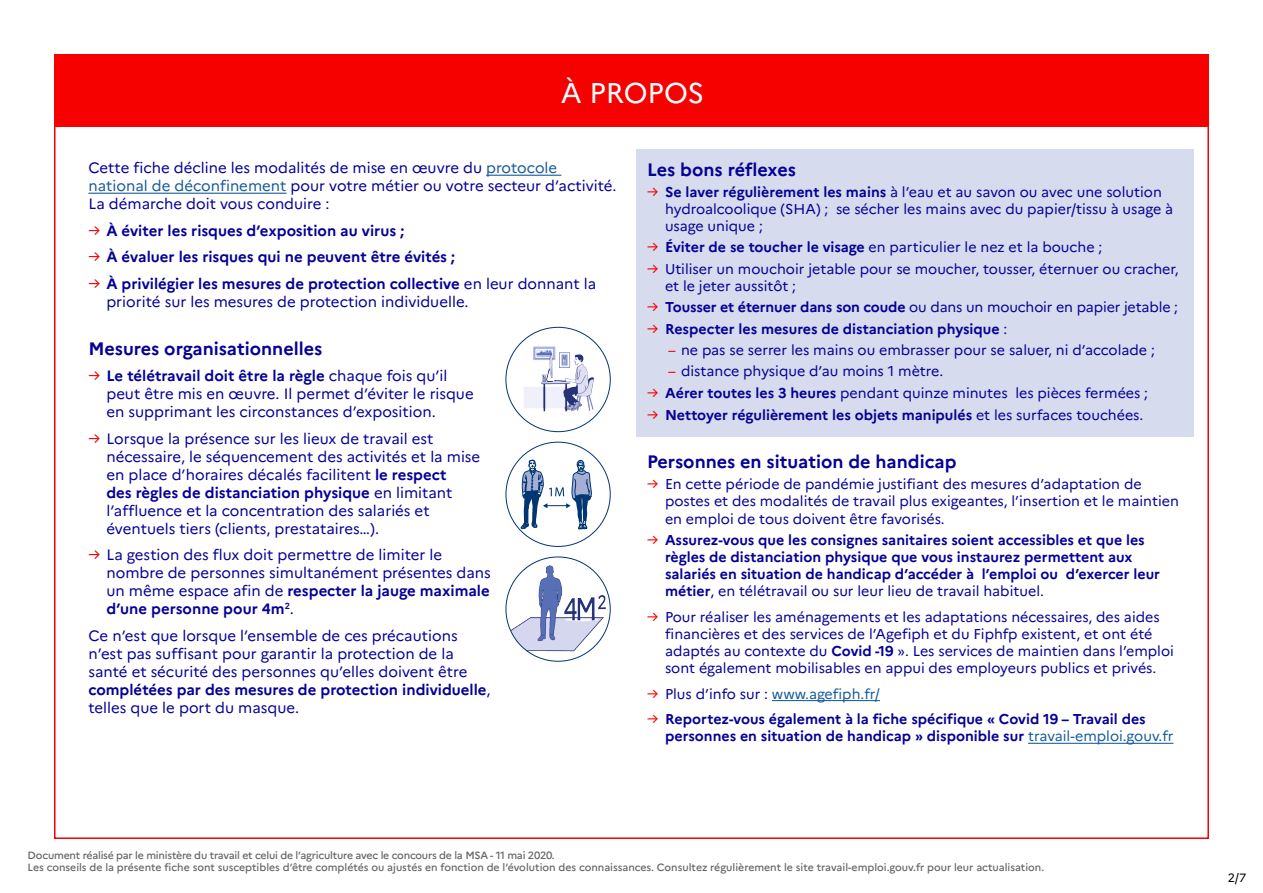
<style>
.page{position:relative;width:1263px;height:893px;background:#fff}
.page>*{position:absolute;margin:0;border:0;box-sizing:border-box;transform-origin:0 0}
.titre_1{font:28.5px "Marianne";color:#fff}
.titre_2{font:700 18px "Marianne";color:#050096}
.texte_liste{font:15px/18px "Marianne";color:#050096}
.texte_courant{font:15px/18px "Marianne";color:#050096}
.texte_liste-2{font:700 15px "Marianne";color:#050096}
.texte_liste-3{font:14.25px/17.1px "Marianne";color:#050096}
.texte_liste-4{font:700 14.25px/17.1px "Marianne";color:#050096}
.texte_sous_liste{font:14.25px "Marianne";color:#050096}
.texte_liste-5{font:14.25px "Marianne";color:#165b9a}
.t1{font:12px "Marianne";color:#000}
.légendes{font:500 10.5px "Marianne";letter-spacing:-.005em;color:#656563}
.s1{color:#165b9a}
.s2{font-weight:400;color:#f70000}
.s3{color:#f70000}
.s4{font-weight:700}
.s5{font-weight:400}
.s6{color:#050096}
.s7{font-weight:400;color:#165b9a}
</style>
<div class="page">
<div style="left:54px;top:54px;width:1155px;height:72px;background:#f70000"></div>
<div style="left:636px;top:149px;width:558px;height:288px;background:#d6dbed"></div>
<hr style="left:486px;top:175px;width:75px;height:1px;background:#165b9a">
<hr style="left:88px;top:193px;width:199px;height:1px;background:#165b9a">
<hr style="left:772px;top:700px;width:108px;height:1px;background:#165b9a">
<hr style="left:1028px;top:743px;width:145px;height:1px;background:#165b9a">
<svg style="left:506px;top:327px;width:104px;height:105px"></svg>
<img style="left:510px;top:330px;width:95px;height:93px">
<img style="left:506px;top:557px;width:104px;height:104px;border-radius:52px">
<svg style="left:521px;top:449px;width:71px;height:85px"></svg>
<p class="titre_1" style="left:561px;top:75px;width:145px">À PROPOS</p>
<p class="texte_courant" style="left:88px;top:159px;width:530px">Cette fiche décline les modalités de mise en œuvre du <span class="s1">protocole national de déconfinement</span> pour votre métier ou votre secteur d’activité.<br>La démarche doit vous conduire :</p>
<p class="texte_liste-2" style="left:88px;top:221px;width:317px"><span class="s2">→</span> À éviter les risques d’exposition au virus ;</p>
<p class="texte_liste-2" style="left:88px;top:248px;width:368px"><span class="s2">→</span> À évaluer les risques qui ne peuvent être évités ;</p>
<p class="texte_liste" style="left:106px;top:274px;width:491px;text-indent:-18px"><span class="s3">→</span> <span class="s4">À privilégier les mesures de protection collective</span> en leur donnant la priorité sur les mesures de protection individuelle.</p>
<p class="titre_2" style="left:88px;top:337px;width:235px">Mesures organisationnelles</p>
<p class="texte_liste" style="left:106px;top:367px;width:369px;text-indent:-18px"><span class="s3">→</span> <span class="s4">Le télétravail doit être la règle</span> chaque fois qu’il peut être mis en œuvre. Il permet d’éviter le risque en supprimant les circonstances d’exposition.</p>
<p class="texte_liste" style="left:106px;top:430px;width:375px;text-indent:-18px"><span class="s3">→</span> Lorsque la présence sur les lieux de travail est nécessaire, le séquencement des activités et la mise en place d’horaires décalés facilitent <span class="s4">le respect<br>des règles de distanciation physique</span> en limitant l’affluence et la concentration des salariés et éventuels tiers (clients, prestataires…).</p>
<p class="texte_liste" style="left:106px;top:546px;width:386px;text-indent:-18px"><span class="s3">→</span> La gestion des flux doit permettre de limiter le nombre de personnes simultanément présentes dans un même espace afin de <span class="s4">respecter la jauge maximale d’une personne pour 4m</span><sup>2</sup>.</p>
<p class="texte_liste" style="left:88px;top:627px;width:404px">Ce n’est que lorsque l’ensemble de ces précautions n’est pas suffisant pour garantir la protection de la santé et sécurité des personnes qu’elles doivent être <span class="s4">complétées par des mesures de protection individuelle</span>, telles que le port du masque.</p>
<p class="titre_2" style="left:647px;top:158px;width:150px">Les bons réflexes</p>
<p class="texte_liste-3" style="left:665px;top:183px;width:510px;text-indent:-18px"><span class="s3">→</span> <span class="s4">Se laver régulièrement les mains</span> à l’eau et au savon ou avec une solution hydroalcoolique (SHA) ; se sécher les mains avec du papier/tissu à usage à usage unique ;</p>
<p class="texte_liste-3" style="left:647px;top:239px;width:457px"><span class="s3">→</span> <span class="s4">Éviter de se toucher le visage</span> en particulier le nez et la bouche ;</p>
<p class="texte_liste-3" style="left:665px;top:260px;width:515px;text-indent:-18px"><span class="s3">→</span> Utiliser un mouchoir jetable pour se moucher, tousser, éternuer ou cracher, et le jeter aussitôt ;</p>
<p class="texte_liste-3" style="left:647px;top:299px;width:533px"><span class="s3">→</span> <span class="s4">Tousser et éternuer dans son coude</span> ou dans un mouchoir en papier jetable ;</p>
<p class="texte_liste-4" style="left:647px;top:320px;width:362px"><span class="s2">→</span> Respecter les mesures de distanciation physique <span class="s5">:</span></p>
<p class="texte_sous_liste" style="left:668px;top:341px;width:488px"><span class="s3">–</span> ne pas se serrer les mains ou embrasser pour se saluer, ni d’accolade ;</p>
<p class="texte_sous_liste" style="left:668px;top:362px;width:276px"><span class="s3">–</span> distance physique d’au moins 1 mètre.</p>
<p class="texte_liste-3" style="left:647px;top:384px;width:503px"><span class="s3">→</span> <span class="s4">Aérer toutes les 3 heures</span> pendant quinze minutes les pièces fermées ;</p>
<p class="texte_liste-4" style="left:647px;top:406px;width:498px"><span class="s2">→</span> Nettoyer régulièrement les objets manipulés <span class="s5">et les surfaces touchées.</span></p>
<p class="titre_2" style="left:647px;top:451px;width:311px">Personnes en situation de handicap</p>
<p class="texte_liste-3" style="left:665px;top:476px;width:515px;text-indent:-18px"><span class="s3">→</span> En cette période de pandémie justifiant des mesures d’adaptation de postes et des modalités de travail plus exigeantes, l’insertion et le maintien en emploi de tous doivent être favorisés.</p>
<p class="texte_liste-4" style="left:665px;top:531px;width:496px;text-indent:-18px"><span class="s2">→</span> Assurez-vous que les consignes sanitaires soient accessibles et que les règles de distanciation physique que vous instaurez permettent aux salariés en situation de handicap d’accéder à l’emploi ou d’exercer leur métier<span class="s5">, en télétravail ou sur leur lieu de travail habituel.</span></p>
<p class="texte_liste-3" style="left:665px;top:608px;width:510px;text-indent:-18px"><span class="s3">→</span> Pour réaliser les aménagements et les adaptations nécessaires, des aides financières et des services de l’Agefiph et du Fiphfp existent, et ont été adaptés au contexte du <span class="s4">Covid -19</span> ». Les services de maintien dans l’emploi sont également mobilisables en appui des employeurs publics et privés.</p>
<p class="texte_liste-5" style="left:647px;top:685px;width:234px"><span class="s3">→</span> <span class="s6">Plus d’info sur :</span> www.agefiph.fr/</p>
<p class="texte_liste-4" style="left:665px;top:711px;width:510px;text-indent:-18px"><span class="s2">→</span> Reportez-vous également à la fiche spécifique « Covid 19 – Travail des personnes en situation de handicap » disponible sur <span class="s7">travail-emploi.gouv.fr</span></p>
<p class="légendes" style="left:28px;top:848px;width:529px">Document réalisé par le ministère du travail et celui de l’agriculture avec le concours de la MSA - 11 mai 2020.</p>
<p class="légendes" style="left:28px;top:861px;width:1018px">Les conseils de la présente fiche sont susceptibles d’être complétés ou ajustés en fonction de l’évolution des connaissances. Consultez régulièrement le site travail-emploi.gouv.fr pour leur actualisation.</p>
<p class="t1" style="left:1228px;top:870px;width:20px">2/7</p>
</div>
